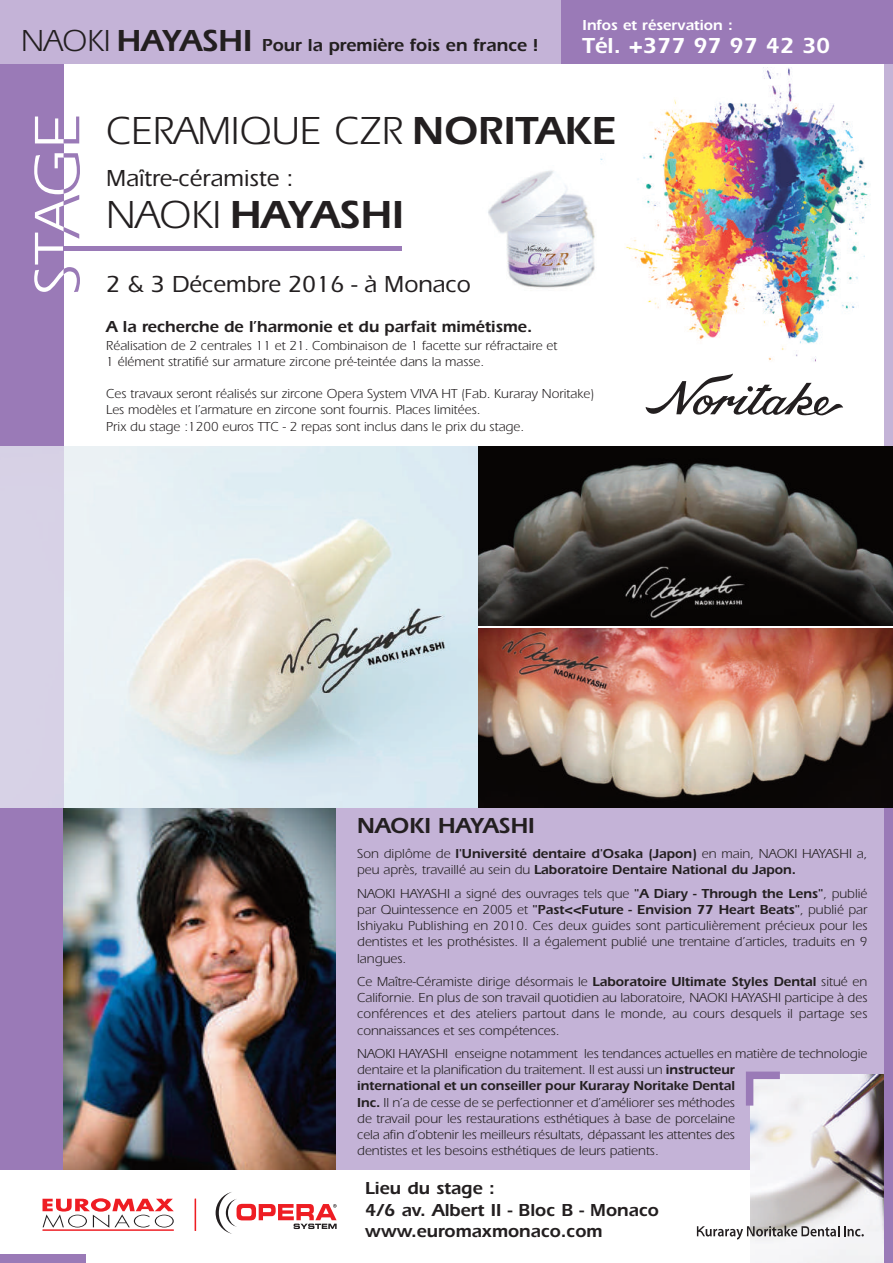
<style>
.page{position:relative;width:893px;height:1263px;background:#fff}
.page>*{position:absolute;margin:0;border:0;box-sizing:border-box;transform-origin:0 0}
.t1{font:40.5px "Itc Eras";color:#231f20}
.t2{font:600 40.5px "Itc Eras";color:#231f20}
.t3{font:500 24px "Itc Eras";color:#231f20}
.t4{font:600 22.5px "Itc Eras";color:#fff}
.t5{font:600 22.5px "Itc Eras";color:#231f20}
.t6{font:600 18px/21.6px "Itc Eras";color:#231f20}
.t7{font:600 16.5px "Itc Eras";color:#231f20}
.t8{font:600 15px "Itc Eras";color:#fff}
.t9{font:13.5px/16.2px "Itc Eras";color:#231f20}
.t10{font:600 13.5px/16.2px "Itc Eras";color:#231f20}
.s1{font-weight:400;font-size:31.5px}
.s2{font-size:31.5px}
.s3{font-weight:600}
.s4{font-weight:400}
</style>
<div class="page">
<div style="left:331px;top:808px;width:562px;height:361px;background:#c4b3d7"></div>
<img style="left:654px;top:67px;width:217px;height:295px">
<div style="left:884px;top:64px;width:9px;height:1199px;background:#c4b3d7"></div>
<div style="left:0;top:808px;width:64px;height:361px;background:#9a7ab7"></div>
<div style="left:0;top:43px;width:64px;height:403px;background:#9a7ab7"></div>
<img style="left:64px;top:808px;width:272px;height:361px">
<img style="left:64px;top:446px;width:829px;height:362px">
<svg style="left:43px;top:1198px;width:131px;height:30px"></svg>
<hr style="left:43px;top:1230px;width:131px;height:1px;background:#ee1d23">
<svg style="left:216px;top:1192px;width:121px;height:42px"></svg>
<hr style="left:195px;top:1199px;width:1px;height:32px;background:#ee1d23">
<svg style="left:646px;top:374px;width:197px;height:41px"></svg>
<div style="left:0;top:0;width:561px;height:64px;background:#c4b3d7"></div>
<div style="left:561px;top:0;width:332px;height:64px;background:#9a7ab7"></div>
<img style="left:750px;top:1075px;width:134px;height:188px">
<div style="left:884px;top:808px;width:9px;height:455px;background:#9a7ab7"></div>
<svg style="left:697px;top:1226px;width:167px;height:13px"></svg>
<svg style="left:34px;top:153px;width:367px;height:139px"></svg>
<svg style="left:35px;top:117px;width:44px;height:26px"></svg>
<svg style="left:746px;top:1071px;width:41px;height:42px;background:#d9d0e4"></svg>
<div style="left:0;top:1254px;width:85px;height:9px;background:#9a7ab7"></div>
<hr style="left:478px;top:627px;width:415px;height:1px;background:#fff">
<img style="left:488px;top:141px;width:175px;height:221px">
<h3 class="t6" style="left:21px;top:36px;width:519px"><span class="s1">NAOKI</span> <span class="s2">HAYASHI</span> Pour la première fois en france !</h3>
<p class="t8" style="left:583px;top:20px;width:152px">Infos et réservation :</p>
<h3 class="t4" style="left:583px;top:38px;width:249px">Tél. +377 97 97 42 30</h3>
<h1 class="t1" style="left:106px;top:117px;width:512px">CERAMIQUE CZR <span class="s3">NORITAKE</span></h1>
<h2 class="t3" style="left:106px;top:170px;width:189px">Maître-céramiste :</h2>
<h1 class="t2" style="left:106px;top:201px;width:299px"><span class="s4">NAOKI</span> HAYASHI</h1>
<h2 class="t3" style="left:106px;top:276px;width:366px">2 &amp; 3 Décembre 2016 - à Monaco</h2>
<p class="t7" style="left:106px;top:321px;width:427px">A la recherche de l’harmonie et du parfait mimétisme.</p>
<p class="t9" style="left:106px;top:338px;width:453px">Réalisation de 2 centrales 11 et 21. Combinaison de 1 facette sur réfractaire et<br>1 élément stratifié sur armature zircone pré-teintée dans la masse.</p>
<p class="t9" style="left:106px;top:387px;width:489px">Ces travaux seront réalisés sur zircone Opera System VIVA HT (Fab. Kuraray Noritake)<br>Les modèles et l’armature en zircone sont fournis. Places limitées.<br>Prix du stage :1200 euros TTC - 2 repas sont inclus dans le prix du stage.</p>
<h3 class="t5" style="left:357px;top:818px;width:179px">NAOKI HAYASHI</h3>
<p class="t10" style="left:357px;top:847px;width:512px"><span class="s4">Son diplôme de</span> l'Université dentaire d'Osaka (Japon) <span class="s4">en main, NAOKI HAYASHI a, peu après, travaillé au sein du</span> Laboratoire Dentaire National du Japon.</p>
<p class="t9" style="left:357px;top:886px;width:512px;text-align:justify">NAOKI HAYASHI a signé des ouvrages tels que <span class="s3">"A Diary - Through the Lens"</span>, publié par Quintessence en 2005 et <span class="s3">"Past&lt;&lt;Future - Envision 77 Heart Beats"</span>, publié par Ishiyaku Publishing en 2010. Ces deux guides sont particulièrement précieux pour les dentistes et les prothésistes. Il a également publié une trentaine d’articles, traduits en 9 langues.</p>
<p class="t9" style="left:357px;top:975px;width:512px;text-align:justify">Ce Maître-Céramiste dirige désormais le <span class="s3">Laboratoire Ultimate Styles Dental</span> situé en Californie. En plus de son travail quotidien au laboratoire, NAOKI HAYASHI participe à des conférences et des ateliers partout dans le monde, au cours desquels il partage ses connaissances et ses compétences.</p>
<p class="t9" style="left:357px;top:1047px;width:512px">NAOKI HAYASHI enseigne notamment les tendances actuelles en matière de technologie dentaire et la planification du traitement. Il est aussi un <span class="s3">instructeur<br>international et un conseiller pour Kuraray Noritake Dental<br>Inc.</span> Il n’a de cesse de se perfectionner et d’améliorer ses méthodes<br>de travail pour les restaurations esthétiques à base de porcelaine<br>cela afin d’obtenir les meilleurs résultats, dépassant les attentes des<br>dentistes et les besoins esthétiques de leurs patients.</p>
<h3 class="t6" style="left:365px;top:1179px;width:295px">Lieu du stage :<br>4/6 av. Albert II - Bloc B - Monaco www.euromaxmonaco.com</h3>
</div>
